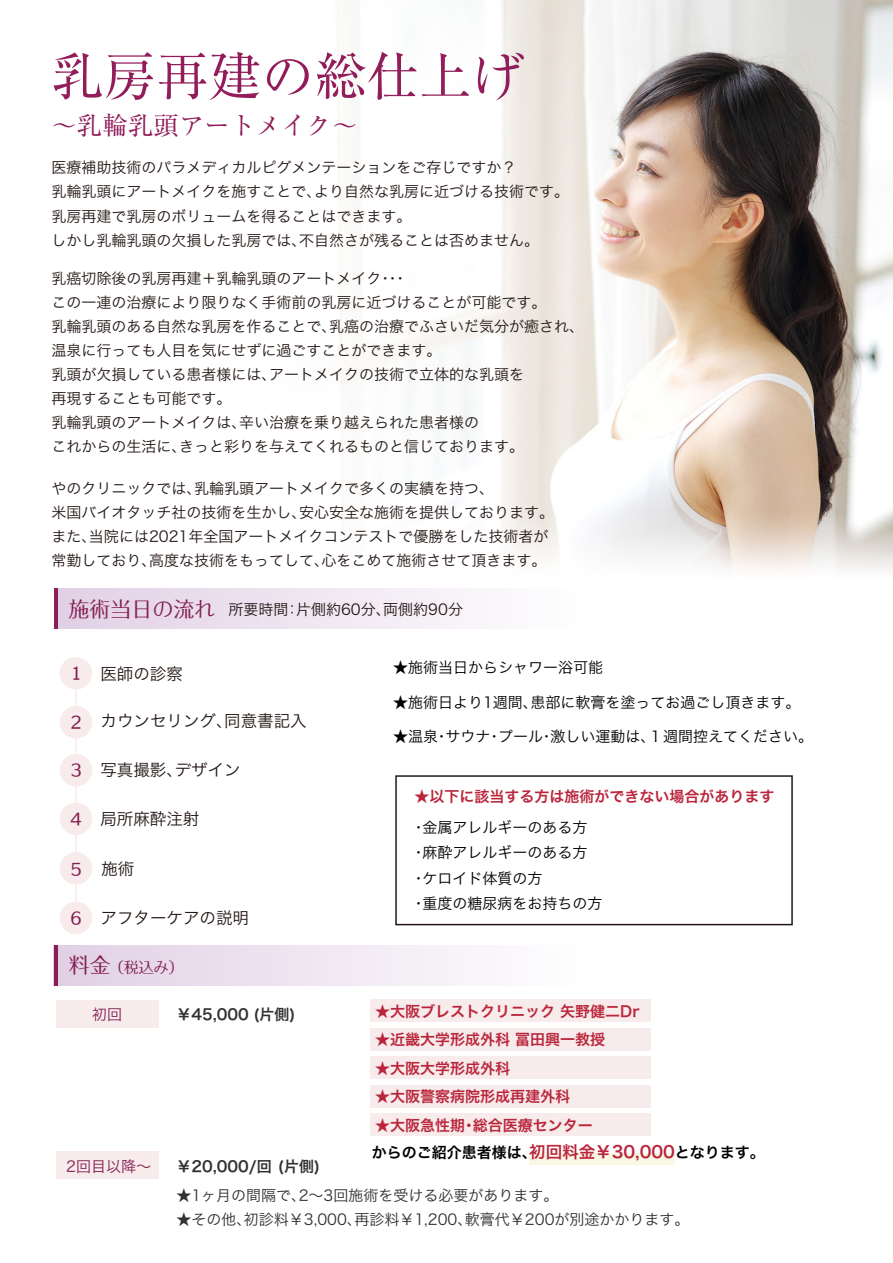
<style>
.page{position:relative;width:893px;height:1263px;background:#fff}
.page>*{position:absolute;margin:0;border:0;box-sizing:border-box;transform-origin:0 0}
.t1{font:52.5px "Ryumin Pro";color:#921d5a}
.t2{font:25.5px "Ryumin Pro";color:#921d5a}
.t3{font:16.5px "Hira Kaku Pro W3";color:#231815}
.t4{font:16.5px "uniduex classic DB";color:#831e52}
.t5{font:15px/24px "Hira Kaku Pro W3";color:#231815}
.t6{font:15px/25.5px "Hira Kaku Pro W3";color:#000}
.t7{font:15px "Hira Kaku Pro W6";color:#ba253b}
.t8{font:15px "Hira Kaku Pro W3";color:#303131}
.t9{font:15px "Hira Kaku Pro W6";color:#000}
.t10{font:15px "Hira Kaku Pro W6";color:#303131}
.t11{font:15px "Hira Kaku Pro W3";color:#831e52}
.t12{font:15px "Folk Pro";color:#831e52}
.s1{font-family:"Folk Pro";font-size:21px;color:#831e52}
.s2{font-family:"uniduex classic DB";color:#831e52}
.s3{font-size:21px}
.s4{font-size:16.5px;color:#ba253b}
</style>
<div class="page">
<div style="left:370px;top:999px;width:281px;height:23px;background:#f7ebeb"></div>
<div style="left:370px;top:1028px;width:281px;height:22px;background:#f7ebeb"></div>
<div style="left:370px;top:1056px;width:281px;height:23px;background:#f7ebeb"></div>
<img style="left:337px;top:0;width:556px;height:571px">
<div style="left:54px;top:589px;width:530px;height:39px;background:linear-gradient(to right,#e1d0e5,#fff)"></div>
<div style="left:54px;top:946px;width:533px;height:40px;background:linear-gradient(to right,#e1d0e5,#fff)"></div>
<div style="left:56px;top:1000px;width:103px;height:27px;background:#f7ebeb"></div>
<hr style="left:54px;top:589px;width:4px;height:39px;background:#8b1e56">
<hr style="left:54px;top:946px;width:4px;height:40px;background:#8b1e56">
<div style="left:60px;top:657px;width:32px;height:32px;background:#f7ebeb;border-radius:50%"></div>
<div style="left:60px;top:706px;width:32px;height:32px;background:#f7ebeb;border-radius:50%"></div>
<div style="left:60px;top:852px;width:32px;height:32px;background:#f7ebeb;border-radius:50%"></div>
<div style="left:60px;top:902px;width:32px;height:32px;background:#f7ebeb;border-radius:50%"></div>
<div style="left:60px;top:754px;width:32px;height:32px;background:#f7ebeb;border-radius:50%"></div>
<div style="left:60px;top:803px;width:32px;height:32px;background:#f7ebeb;border-radius:50%"></div>
<svg style="left:75px;top:689px;width:2px;height:17px"></svg>
<svg style="left:75px;top:738px;width:2px;height:16px"></svg>
<svg style="left:75px;top:786px;width:2px;height:17px"></svg>
<svg style="left:75px;top:835px;width:2px;height:17px"></svg>
<svg style="left:75px;top:884px;width:2px;height:18px"></svg>
<div style="left:529px;top:1153px;width:146px;height:11px;background:#f9f8e4"></div>
<div style="left:395px;top:775px;width:398px;height:150px;border:2px solid #231815"></div>
<div style="left:56px;top:1152px;width:103px;height:27px;background:#f7ebeb"></div>
<div style="left:370px;top:1085px;width:281px;height:22px;background:#f7ebeb"></div>
<div style="left:370px;top:1113px;width:281px;height:23px;background:#f7ebeb"></div>
<h1 class="t1" style="left:51px;top:35px;width:474px">乳房再建の総仕上げ</h1>
<h2 class="t2" style="left:51px;top:106px;width:307px">～乳輪乳頭アートメイク～</h2>
<p class="t5" style="left:51px;top:155px;width:519px">医療補助技術のパラメディカルピグメンテーションをご存じですか？<br>乳輪乳頭にアートメイクを施すことで、より自然な乳房に近づける技術です。乳房再建で乳房のボリュームを得ることはできます。<br>しかし乳輪乳頭の欠損した乳房では、不自然さが残ることは否めません。</p>
<p class="t5" style="left:51px;top:265px;width:534px">乳癌切除後の乳房再建＋乳輪乳頭のアートメイク・・・<br>この一連の治療により限りなく手術前の乳房に近づけることが可能です。<br>乳輪乳頭のある自然な乳房を作ることで、乳癌の治療でふさいだ気分が癒され、温泉に行っても人目を気にせずに過ごすことができます。<br>乳頭が欠損している患者様には、アートメイクの技術で立体的な乳頭を<br>再現することも可能です。<br>乳輪乳頭のアートメイクは、辛い治療を乗り越えられた患者様の<br>これからの生活に、きっと彩りを与えてくれるものと信じております。</p>
<p class="t5" style="left:51px;top:475px;width:504px">やのクリニックでは、乳輪乳頭アートメイクで多くの実績を持つ、<br>米国バイオタッチ社の技術を生かし、安心安全な施術を提供しております。また、当院には2021年全国アートメイクコンテストで優勝をした技術者が常勤しており、高度な技術をもってして、心をこめて施術させて頂きます。</p>
<p class="t5" style="left:68px;top:596px;width:396px"><span class="s1">施術当日の流れ</span> 所要時間：片側約60分、両側約90分</p>
<p class="t3" style="left:68px;top:659px;width:117px"><span class="s2">１</span> 医師の診察</p>
<p class="t4" style="left:68px;top:714px;width:18px">２</p>
<p class="t3" style="left:100px;top:706px;width:208px">カウンセリング、同意書記入</p>
<p class="t3" style="left:68px;top:755px;width:175px"><span class="s2">３</span> 写真撮影、デザイン</p>
<p class="t3" style="left:68px;top:804px;width:133px"><span class="s2">４</span> 局所麻酔注射</p>
<p class="t3" style="left:68px;top:854px;width:68px"><span class="s2">５</span> 施術</p>
<p class="t4" style="left:68px;top:909px;width:18px">６</p>
<p class="t3" style="left:100px;top:903px;width:150px">アフターケアの説明</p>
<p class="t12" style="left:69px;top:955px;width:117px"><span class="s3">料金</span>（税込み）</p>
<p class="t11" style="left:92px;top:1001px;width:31px">初回</p>
<p class="t10" style="left:176px;top:1001px;width:121px">￥45,000 (片側)</p>
<p class="t6" style="left:393px;top:654px;width:211px">★施術当日からシャワー浴可能</p>
<p class="t6" style="left:393px;top:688px;width:409px">★施術日より1週間、患部に軟膏を塗ってお過ごし頂きます。</p>
<p class="t6" style="left:393px;top:723px;width:421px">★温泉・サウナ・プール・激しい運動は、１週間控えてください。</p>
<p class="t7" style="left:415px;top:783px;width:361px">★以下に該当する方は施術ができない場合があります</p>
<p class="t6" style="left:400px;top:813px;width:204px">　・金属アレルギーのある方　・麻酔アレルギーのある方　・ケロイド体質の方<br>　・重度の糖尿病をお持ちの方</p>
<p class="t7" style="left:375px;top:997px;width:266px">★大阪ブレストクリニック 矢野健二Dr</p>
<p class="t7" style="left:375px;top:1026px;width:231px">★近畿大学形成外科 冨田興一教授</p>
<p class="t7" style="left:375px;top:1054px;width:136px">★大阪大学形成外科</p>
<p class="t7" style="left:375px;top:1083px;width:197px">★大阪警察病院形成再建外科</p>
<p class="t7" style="left:375px;top:1111px;width:219px">★大阪急性期・総合医療センター</p>
<p class="t9" style="left:372px;top:1138px;width:395px">からのご紹介患者様は、<span class="s4">初回料金￥30,000</span>となります。</p>
<p class="t11" style="left:66px;top:1153px;width:86px">2回目以降～</p>
<p class="t10" style="left:176px;top:1153px;width:145px">￥20,000/回 (片側)</p>
<p class="t8" style="left:176px;top:1182px;width:384px">★1ヶ月の間隔で、2～3回施術を受ける必要があります。</p>
<p class="t8" style="left:176px;top:1206px;width:515px">★その他、初診料￥3,000、再診料￥1,200、軟膏代￥200が別途かかります。</p>
</div>
